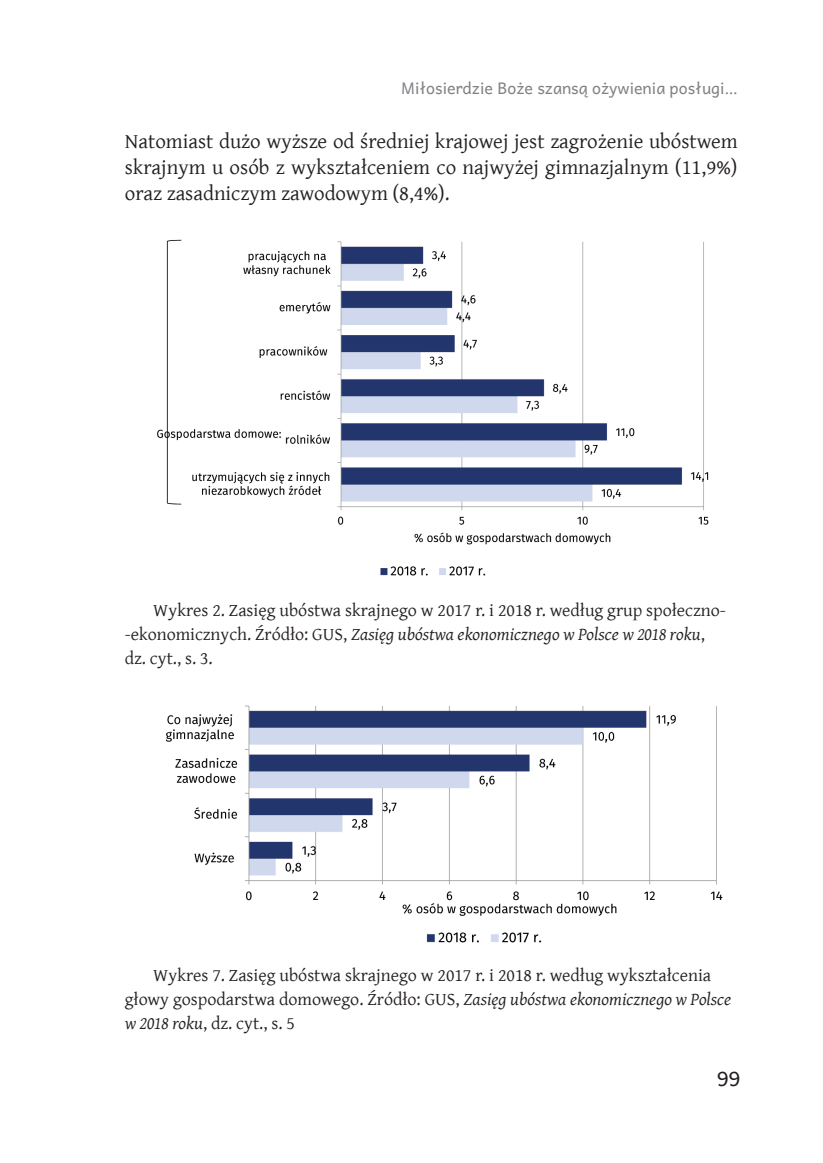
<style>
.page{position:relative;width:823px;height:1163px;background:#fff}
.page>*{position:absolute;margin:0;border:0;box-sizing:border-box;transform-origin:0 0}
.t1{font:21px/26px "Gentium Plus";color:#231f20;text-align:justify}
.t2{font:20px "Andika";color:#231f20}
.t3{font:18px/24px "Gentium Plus";color:#231f20}
.t4{font:16px "Andika";color:#808285}
.s1{font-style:italic}
</style>
<div class="page">
<img style="left:157px;top:239px;width:552px;height:337px">
<img style="left:166px;top:705px;width:557px;height:238px">
<p class="t4" style="left:401px;top:79px;width:338px">Miłosierdzie Boże szansą ożywienia posługi…</p>
<p class="t1" style="left:125px;top:126px;width:614px">Natomiast dużo wyższe od średniej krajowej jest zagrożenie ubóstwem skrajnym u osób z wykształceniem co najwyżej gimnazjalnym (11,9%) oraz zasadniczym zawodowym (8,4%).</p>
<p class="t3" style="left:125px;top:597px;width:602px;text-indent:28px">Wykres 2. Zasięg ubóstwa skrajnego w 2017 r. i 2018 r. według grup społeczno--ekonomicznych. Źródło: GUS, <span class="s1">Zasięg ubóstwa ekonomicznego w Polsce w 2018 roku</span>, dz. cyt., s. 3.</p>
<p class="t3" style="left:125px;top:961px;width:607px;text-indent:28px">Wykres 7. Zasięg ubóstwa skrajnego w 2017 r. i 2018 r. według wykształcenia głowy gospodarstwa domowego. Źródło: GUS, <span class="s1">Zasięg ubóstwa ekonomicznego w Polsce w 2018 roku</span>, dz. cyt., s. 5</p>
<p class="t2" style="left:716px;top:1067px;width:25px">99</p>
</div>
